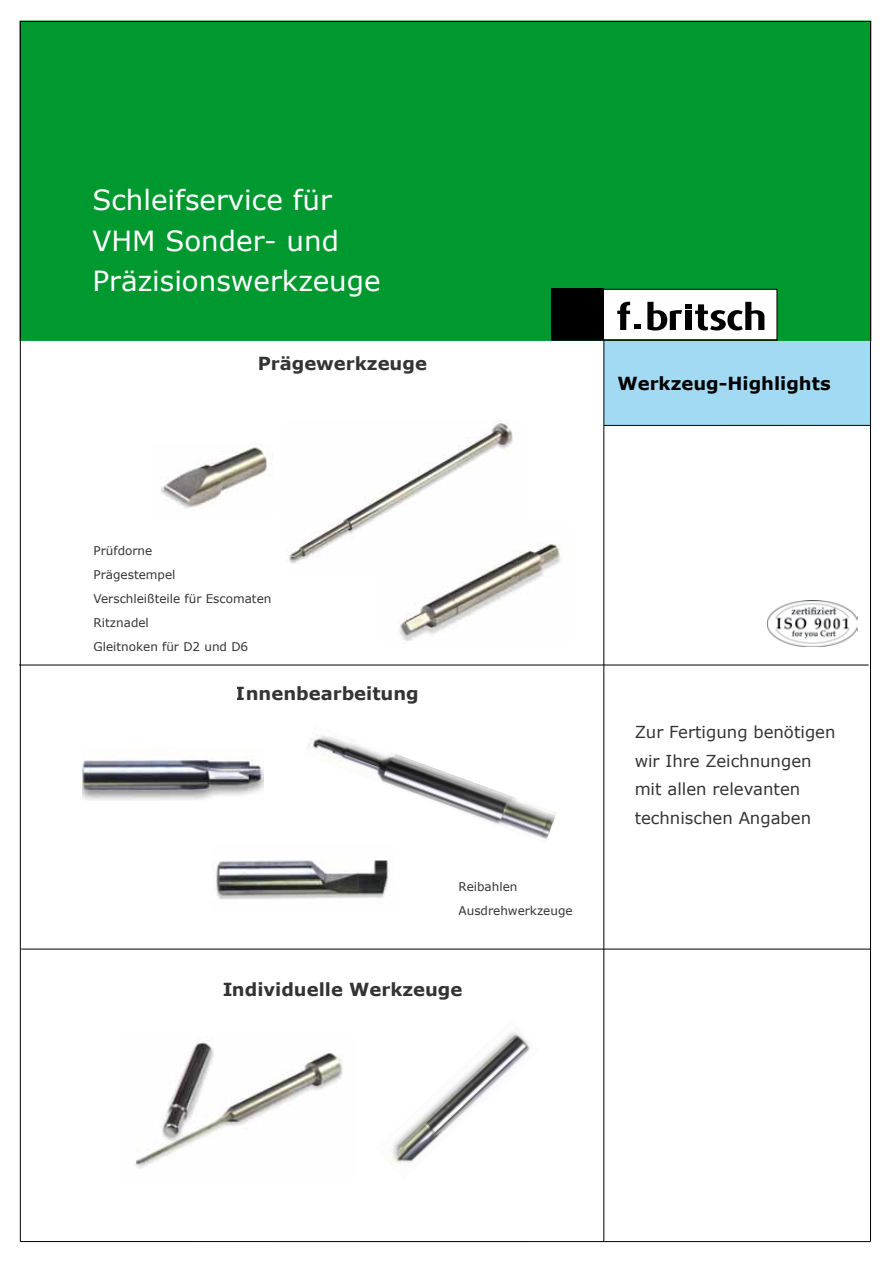
<style>
.page{position:relative;width:893px;height:1263px;background:#fff}
.page>*{position:absolute;margin:0;border:0;box-sizing:border-box;transform-origin:0 0}
.t1{font:27.75px/40.5px "Verdana";color:#fff}
.t2{font:700 18px "Verdana";color:#000}
.t3{font:16.5px/28.5px "Verdana";color:#000}
.t4{font:12px/24px "Verdana";color:#000}
</style>
<div class="page">
<img style="left:289px;top:420px;width:224px;height:144px">
<div style="left:604px;top:340px;width:266px;height:85px;background:#a2daf4"></div>
<div style="left:20px;top:21px;width:851px;height:319px;background:#009930"></div>
<svg style="left:551px;top:289px;width:224px;height:51px;background:#989898"></svg>
<div style="left:552px;top:289px;width:225px;height:51px;border:1px solid #000"></div>
<hr style="left:604px;top:425px;width:266px;height:1px;background:#000">
<hr style="left:604px;top:340px;width:1px;height:902px;background:#000">
<hr style="left:21px;top:949px;width:850px;height:1px;background:#000">
<hr style="left:20px;top:21px;width:1px;height:1221px;background:#000">
<hr style="left:870px;top:21px;width:1px;height:1220px;background:#000">
<hr style="left:20px;top:1241px;width:850px;height:1px;background:#000">
<hr style="left:20px;top:21px;width:850px;height:1px;background:#000">
<hr style="left:19px;top:665px;width:850px;height:1px;background:#000">
<img style="left:767px;top:601px;width:90px;height:45px">
<img style="left:161px;top:443px;width:111px;height:66px">
<img style="left:380px;top:525px;width:181px;height:117px">
<img style="left:134px;top:1042px;width:209px;height:126px">
<img style="left:389px;top:1031px;width:141px;height:136px">
<img style="left:307px;top:735px;width:249px;height:104px">
<img style="left:212px;top:860px;width:176px;height:40px">
<img style="left:83px;top:758px;width:181px;height:42px">
<h1 class="t1" style="left:92px;top:180px;width:290px">Schleifservice für<br>VHM Sonder- und<br>Präzisionswerkzeuge</h1>
<h2 class="t2" style="left:258px;top:351px;width:171px">Prägewerkzeuge</h2>
<h2 class="t2" style="left:617px;top:370px;width:215px">Werkzeug-Highlights</h2>
<p class="t4" style="left:94px;top:538px;width:179px">Prüfdorne<br>Prägestempel<br>Verschleißteile für Escomaten<br>Ritznadel<br>Gleitnoken für D2 und D6</p>
<h2 class="t2" style="left:236px;top:681px;width:184px">Innenbearbeitung</h2>
<p class="t4" style="left:459px;top:875px;width:116px">Reibahlen<br>Ausdrehwerkzeuge</p>
<h2 class="t2" style="left:222px;top:977px;width:242px">Individuelle Werkzeuge</h2>
<h3 class="t3" style="left:635px;top:718px;width:202px">Zur Fertigung benötigen wir Ihre Zeichnungen mit allen relevanten technischen Angaben</h3>
</div>
